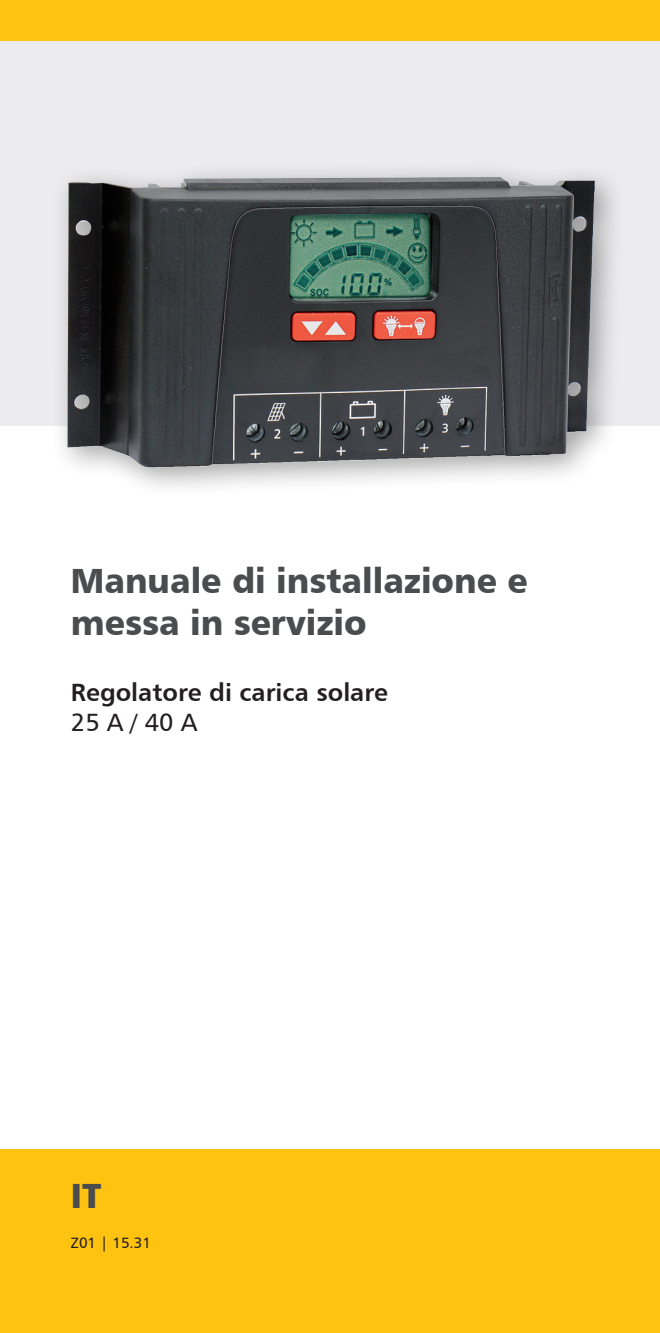
<style>
.page{position:relative;width:660px;height:1333px;background:#fff}
.page>*{position:absolute;margin:0;border:0;box-sizing:border-box;transform-origin:0 0}
.t1{font:35px/42px "Humanist 777 BT Black B";color:#4b4c4d}
.t2{font:25px "Humanist 777 BT Bold B";color:#231f20}
.t3{font:25px "Humanist 777 BT Roman B";color:#231f20}
.t4{font:15px "Humanist 777 BT Roman B";color:#231f20}
</style>
<div class="page">
<div style="left:0;top:0;width:659px;height:425px;background:#ececee"></div>
<div style="left:0;top:1149px;width:659px;height:183px;background:#fec210"></div>
<div style="left:0;top:0;width:659px;height:40px;background:#fec210"></div>
<div style="left:50px;top:161px;width:575px;height:336px;background:#231f20;opacity:.4"></div>
<img style="left:67px;top:177px;width:528px;height:290px">
<p class="t1" style="left:71px;top:558px;width:458px">Manuale di installazione e messa in servizio</p>
<p class="t2" style="left:71px;top:676px;width:318px">Regolatore di carica solare</p>
<p class="t3" style="left:71px;top:706px;width:128px">25 A / 40 A</p>
<p class="t1" style="left:71px;top:1173px;width:32px">IT</p>
<p class="t4" style="left:71px;top:1233px;width:82px">Z01 | 15.31</p>
</div>
